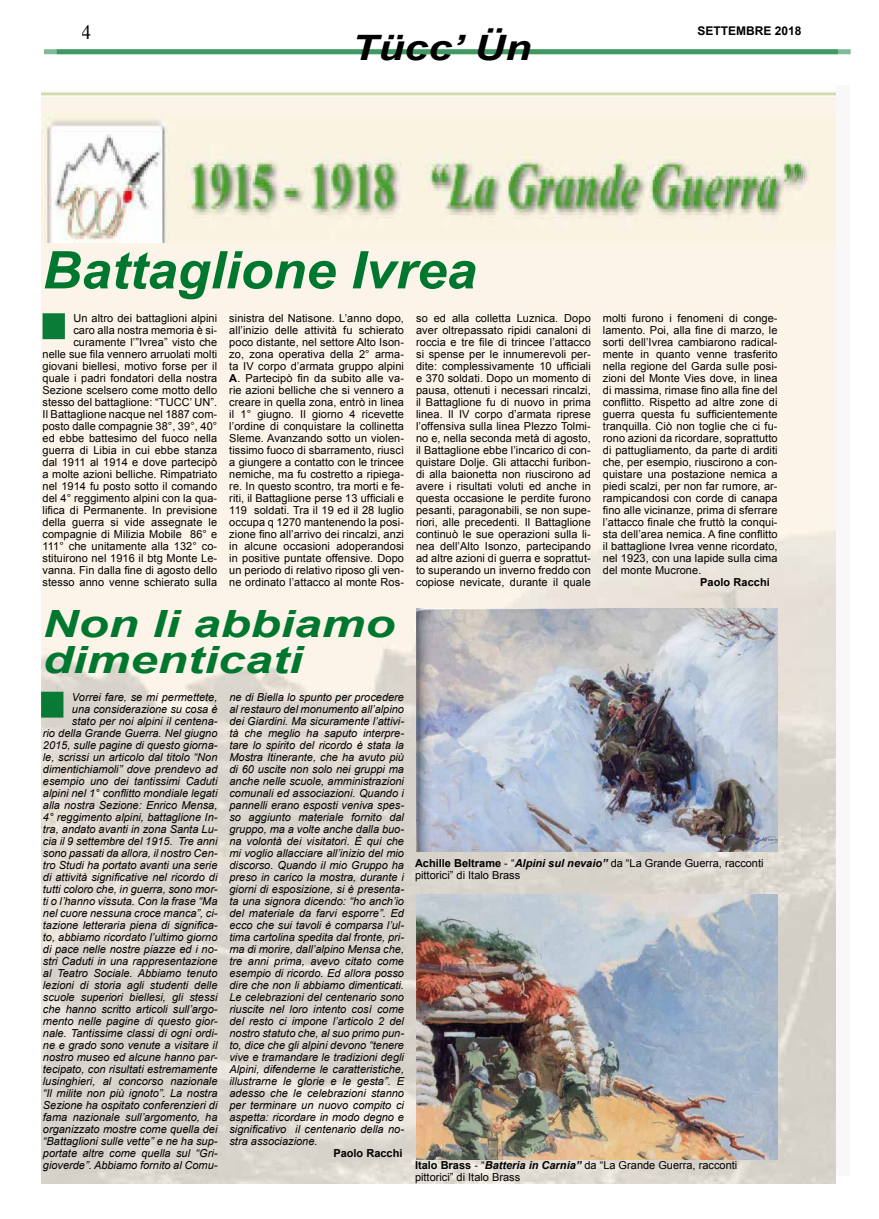
<style>
.page{position:relative;width:879px;height:1219px;background:#fff}
.page>*{position:absolute;margin:0;border:0;box-sizing:border-box;transform-origin:0 0}
.t1{font:italic 700 51.9px "Arial";color:#00772f;scale:1.04 1}
.t2{font:italic 700 37.5px/36px "Arial";color:#00772f;scale:1.31 1}
.t3{font:italic 700 35px "Arial";color:#000;scale:1.23 1}
.t4{font:20px "Times New Roman";color:#000}
.t5{font:700 12px "Arial";color:#000}
.t6{font:11px/12px "Arial";letter-spacing:.005em;color:#000;text-align:justify}
.t7{font:italic 11px/12px "Arial";color:#000;text-align:right}
.t8{font:700 11px "Arial";letter-spacing:.005em;color:#000}
.s1{font-weight:700}
.s2{font-weight:700;font-style:italic}
</style>
<div class="page">
<div style="left:44px;top:49px;width:794px;height:5px;background:#409962"></div>
<img style="left:41px;top:91px;width:794px;height:1092px">
<img style="left:41px;top:115px;width:794px;height:127px">
<div style="left:43px;top:313px;width:22px;height:26px;background:#0a7c37;border:3px solid #00772f"></div>
<div style="left:41px;top:692px;width:22px;height:26px;background:#097a35;border:3px solid #00772f"></div>
<img style="left:416px;top:608px;width:361px;height:244px">
<img style="left:416px;top:894px;width:361px;height:265px">
<h3 class="t4" style="left:82px;top:19px;width:11px">4</h3>
<h3 class="t3" style="left:352px;top:25px;width:147px">Tücc’ Ün</h3>
<p class="t5" style="left:697px;top:23px;width:106px">SETTEMBRE 2018</p>
<h1 class="t1" style="left:43px;top:236px;width:419px">Battaglione Ivrea</h1>
<p class="t6" style="left:43px;top:312px;width:176px;text-align:right">Un altro dei battaglioni alpini<br>caro alla nostra memoria è si&shy;curamente l’”Ivrea” visto che<br>nelle sue fila vennero arruolati molti giovani biellesi, motivo forse per il quale i padri fondatori della nostra Sezione scelsero come motto dello stesso del battaglione: “TUCC’ UN”.<br>Il Battaglione nacque nel 1887 com&shy;posto dalle compagnie 38°, 39°, 40° ed ebbe battesimo del fuoco nella guerra di Libia in cui ebbe stanza dal 1911 al 1914 e dove partecipò a molte azioni belliche. Rimpatriato nel 1914 fu posto sotto il comando del 4° reggimento alpini con la qua&shy;lifica di Permanente. In previsione della guerra si vide assegnate le compagnie di Milizia Mobile 86° e 111° che unitamente alla 132° co&shy;stituirono nel 1916 il btg Monte Le&shy;vanna. Fin dalla fine di agosto dello stesso anno venne schierato sulla</p>
<p class="t6" style="left:229px;top:313px;width:176px">sinistra del Natisone. L’anno dopo, all’inizio delle attività fu schierato poco distante, nel settore Alto Ison&shy;zo, zona operativa della 2° arma&shy;ta IV corpo d’armata gruppo alpini <span class="s1">A</span>. Partecipò fin da subito alle va&shy;rie azioni belliche che si vennero a creare in quella zona, entrò in linea il 1° giugno. Il giorno 4 ricevette l’ordine di conquistare la collinetta Sleme. Avanzando sotto un violen&shy;tissimo fuoco di sbarramento, riuscì a giungere a contatto con le trincee nemiche, ma fu costretto a ripiega&shy;re. In questo scontro, tra morti e fe&shy;riti, il Battaglione perse 13 ufficiali e 119 soldati. Tra il 19 ed il 28 luglio occupa q 1270 mantenendo la posi&shy;zione fino all’arrivo dei rincalzi, anzi in alcune occasioni adoperandosi in positive puntate offensive. Dopo un periodo di relativo riposo gli ven&shy;ne ordinato l’attacco al monte Ros-</p>
<p class="t6" style="left:416px;top:313px;width:176px">so ed alla colletta Luznica. Dopo aver oltrepassato ripidi canaloni di roccia e tre file di trincee l’attacco si spense per le innumerevoli per&shy;dite: complessivamente 10 ufficiali e 370 soldati. Dopo un momento di pausa, ottenuti i necessari rincalzi, il Battaglione fu di nuovo in prima linea. Il IV corpo d’armata riprese l’offensiva sulla linea Plezzo Tolmi&shy;no e, nella seconda metà di agosto, il Battaglione ebbe l’incarico di con&shy;quistare Dolje. Gli attacchi furibon&shy;di alla baionetta non riuscirono ad avere i risultati voluti ed anche in questa occasione le perdite furono pesanti, paragonabili, se non supe&shy;riori, alle precedenti. Il Battaglione continuò le sue operazioni sulla li&shy;nea dell’Alto Isonzo, partecipando ad altre azioni di guerra e soprattut&shy;to superando un inverno freddo con copiose nevicate, durante il quale</p>
<p class="t6" style="left:603px;top:313px;width:176px">molti furono i fenomeni di conge&shy;lamento. Poi, alla fine di marzo, le sorti dell’Ivrea cambiarono radical&shy;mente in quanto venne trasferito nella regione del Garda sulle posi&shy;zioni del Monte Vies dove, in linea di massima, rimase fino alla fine del conflitto. Rispetto ad altre zone di guerra questa fu sufficientemente tranquilla. Ciò non toglie che ci fu&shy;rono azioni da ricordare, soprattutto di pattugliamento, da parte di arditi che, per esempio, riuscirono a con&shy;quistare una postazione nemica a piedi scalzi, per non far rumore, ar&shy;rampicandosi con corde di canapa fino alle vicinanze, prima di sferrare l’attacco finale che fruttò la conqui&shy;sta dell’area nemica. A fine conflitto il battaglione Ivrea venne ricordato, nel 1923, con una lapide sulla cima del monte Mucrone.</p>
<p class="t8" style="left:700px;top:575px;width:71px">Paolo Racchi</p>
<h2 class="t2" style="left:43px;top:607px;width:270px">Non li abbiamo dimenticati</h2>
<p class="t7" style="left:43px;top:691px;width:176px">Vorrei fare, se mi permettete,<br>una considerazione su cosa è<br>stato per noi alpini il centena-<br>rio della Grande Guerra. Nel giugno 2015, sulle pagine di questo giorna&shy;le, scrissi un articolo dal titolo “Non dimentichiamoli” dove prendevo ad esempio uno dei tantissimi Caduti alpini nel 1° conflitto mondiale legati alla nostra Sezione: Enrico Mensa, 4° reggimento alpini, battaglione In&shy;tra, andato avanti in zona Santa Lu&shy;cia il 9 settembre del 1915. Tre anni sono passati da allora, il nostro Cen&shy;tro Studi ha portato avanti una serie di attività significative nel ricordo di tutti coloro che, in guerra, sono mor&shy;ti o l’hanno vissuta. Con la frase “Ma nel cuore nessuna croce manca”, ci&shy;tazione letteraria piena di significa&shy;to, abbiamo ricordato l’ultimo giorno di pace nelle nostre piazze ed i no&shy;stri Caduti in una rappresentazione al Teatro Sociale. Abbiamo tenuto lezioni di storia agli studenti delle scuole superiori biellesi, gli stessi che hanno scritto articoli sull’argo&shy;mento nelle pagine di questo gior&shy;nale. Tantissime classi di ogni ordi&shy;ne e grado sono venute a visitare il nostro museo ed alcune hanno par&shy;tecipato, con risultati estremamente lusinghieri, al concorso nazionale “Il milite non più ignoto”. La nostra Sezione ha ospitato conferenzieri di fama nazionale sull’argomento, ha organizzato mostre come quella dei “Battaglioni sulle vette” e ne ha sup&shy;portate altre come quella sul “Gri&shy;gioverde”. Abbiamo fornito al Comu-</p>
<p class="t7" style="left:229px;top:691px;width:176px;text-align:justify">ne di Biella lo spunto per procedere al restauro del monumento all’alpino dei Giardini. Ma sicuramente l’attivi&shy;tà che meglio ha saputo interpre&shy;tare lo spirito del ricordo è stata la Mostra Itinerante, che ha avuto più di 60 uscite non solo nei gruppi ma anche nelle scuole, amministrazioni comunali ed associazioni. Quando i pannelli erano esposti veniva spes&shy;so aggiunto materiale fornito dal gruppo, ma a volte anche dalla buo&shy;na volontà dei visitatori. È qui che mi voglio allacciare all’inizio del mio discorso. Quando il mio Gruppo ha preso in carico la mostra, durante i giorni di esposizione, si è presenta&shy;ta una signora dicendo: “ho anch’io del materiale da farvi esporre”. Ed ecco che sui tavoli è comparsa l’ul&shy;tima cartolina spedita dal fronte, pri&shy;ma di morire, dall’alpino Mensa che, tre anni prima, avevo citato come esempio di ricordo. Ed allora posso dire che non li abbiamo dimenticati.<br>Le celebrazioni del centenario sono riuscite nel loro intento così come del resto ci impone l’articolo 2 del nostro statuto che, al suo primo pun&shy;to, dice che gli alpini devono “tenere vive e tramandare le tradizioni degli Alpini, difenderne le caratteristiche, illustrarne le glorie e le gesta”. E adesso che le celebrazioni stanno per terminare un nuovo compito ci aspetta: ricordare in modo degno e significativo il centenario della no&shy;stra associazione.</p>
<p class="t8" style="left:333px;top:1146px;width:71px">Paolo Racchi</p>
<p class="t6" style="left:415px;top:857px;width:350px"><span class="s1">Achille Beltrame</span> - “<span class="s2">Alpini sul nevaio”</span> da “La Grande Guerra, racconti pittorici” di Italo Brass</p>
<p class="t6" style="left:415px;top:1159px;width:324px"><span class="s1">Italo Brass</span> - “<span class="s2">Batteria in Carnia”</span> da “La Grande Guerra, racconti pittorici” di Italo Brass</p>
</div>
